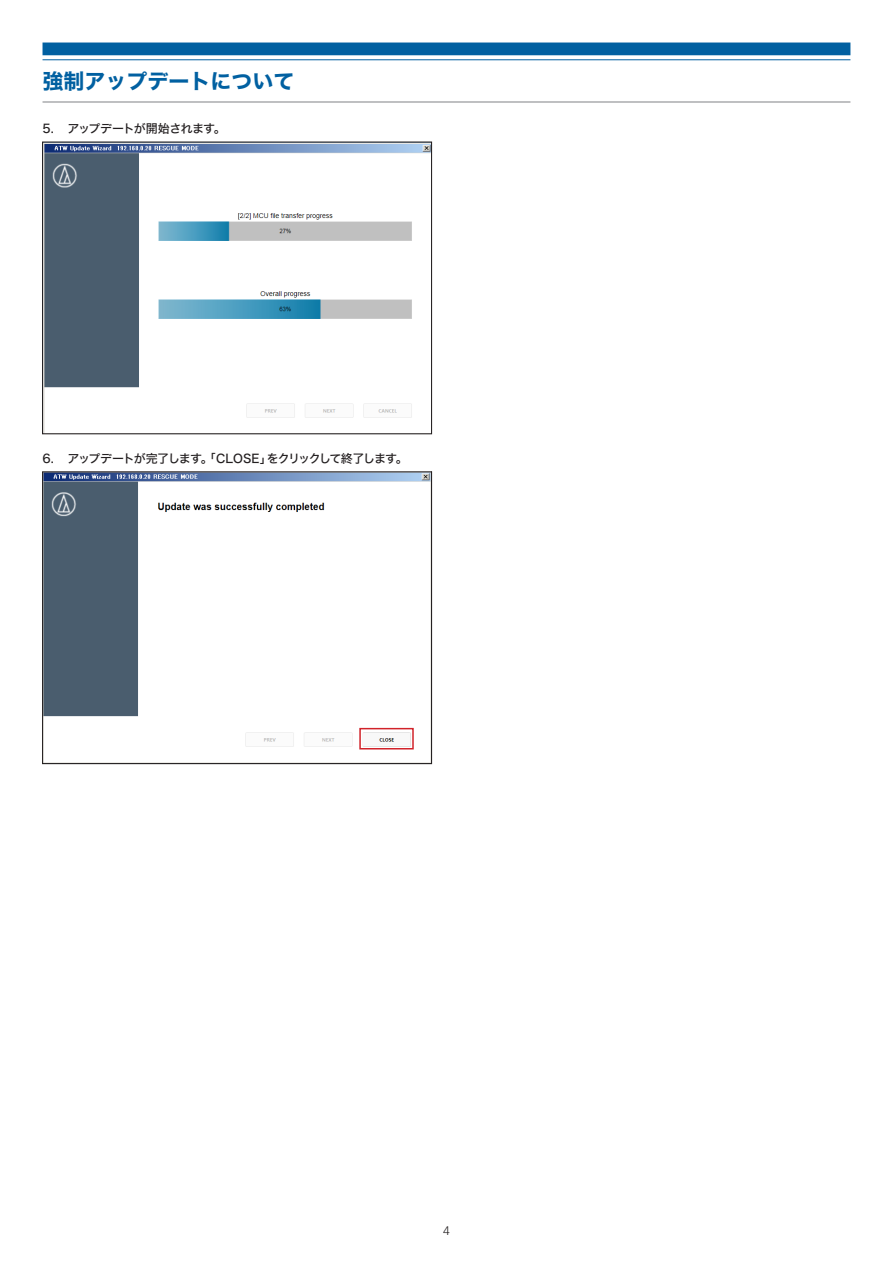
<style>
.page{position:relative;width:893px;height:1263px;background:#fff}
.page>*{position:absolute;margin:0;border:0;box-sizing:border-box;transform-origin:0 0}
.t1{font:21px "Hira Kaku Std W7";color:#0160a1}
.t2{font:12px "Hira Kaku Std W5";letter-spacing:-.07em;color:#231f20}
.t3{font:300 12px "Univers Next Pro";color:#231f20}
</style>
<div class="page">
<div style="left:43px;top:43px;width:807px;height:12px;background:#0160a1"></div>
<hr style="left:43px;top:59px;width:807px;height:1px;background:#0160a1">
<hr style="left:43px;top:102px;width:807px;height:1px;background:#808285">
<img style="left:44px;top:143px;width:386px;height:289px">
<div style="left:42px;top:141px;width:390px;height:293px;border:1px solid #231f20"></div>
<img style="left:44px;top:473px;width:386px;height:274px">
<div style="left:42px;top:471px;width:390px;height:293px;border:1px solid #231f20"></div>
<svg style="left:358px;top:726px;width:57px;height:24px"></svg>
<div style="left:359px;top:728px;width:55px;height:21px;border:2px solid #d1232a"></div>
<h1 class="t1" style="left:43px;top:65px;width:254px">強制アップデートについて</h1>
<p class="t2" style="left:43px;top:120px;width:185px">5. アップデートが開始されます。</p>
<p class="t2" style="left:43px;top:450px;width:367px">6. アップデートが完了します。「CLOSE」をクリックして終了します。</p>
<p class="t3" style="left:443px;top:1224px;width:8px">4</p>
</div>
